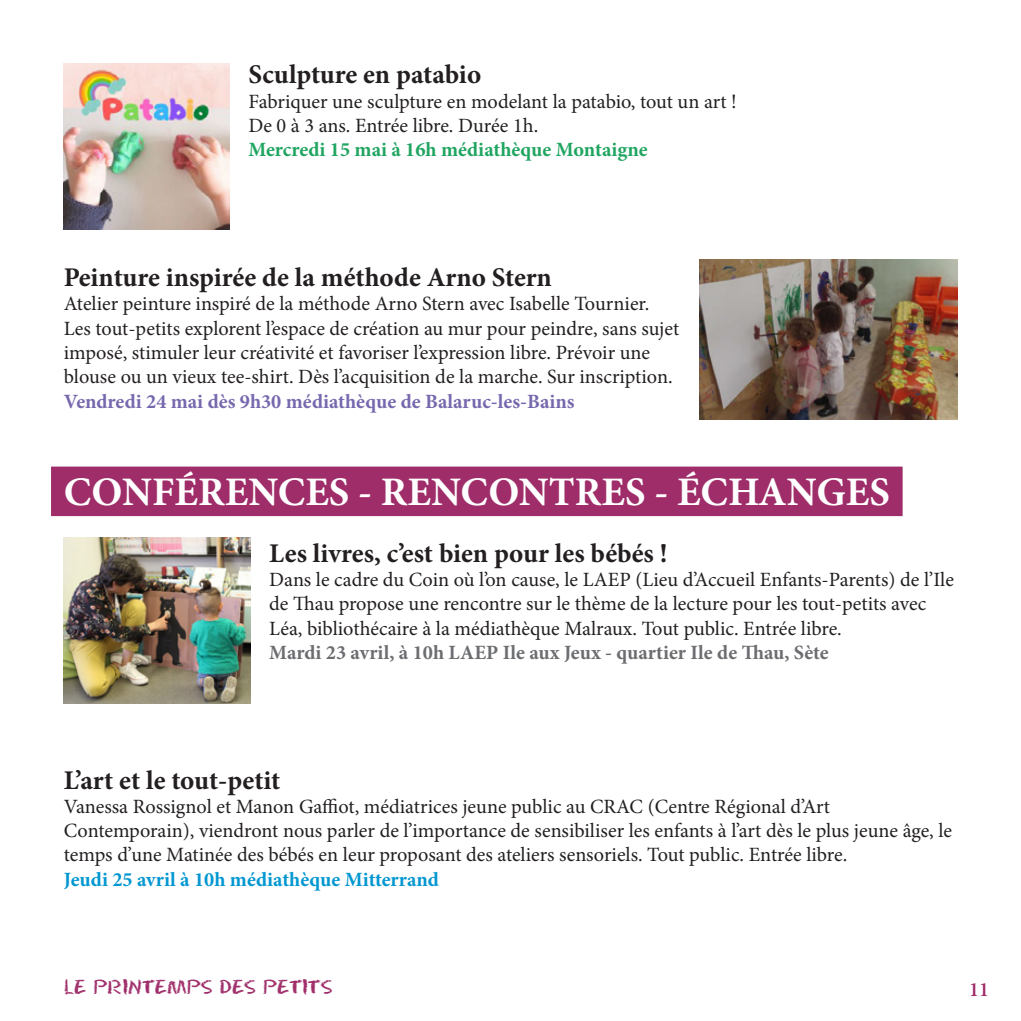
<style>
.page{position:relative;width:1021px;height:1021px;background:#fff}
.page>*{position:absolute;margin:0;border:0;box-sizing:border-box;transform-origin:0 0}
.t1{font:700 40.5px "Minion Pro";color:#fff}
.t2{font:700 27px "Minion Pro";color:#231f20}
.t3{font:20.25px/24.3px "Minion Pro";color:#231f20}
.t4{font:700 20.25px "Minion Pro";color:#6c6d70}
.t5{font:700 20.25px "Minion Pro";color:#7768ae}
.t6{font:700 20.25px "Minion Pro";color:#20a561}
.t7{font:700 20.25px "Minion Pro";color:#0097d1}
.t8{font:600 20.25px "Minion Pro";color:#9f2d69}
.t9{font:18px "Eraser";color:#9f2d69}
</style>
<div class="page">
<div style="left:51px;top:466px;width:851px;height:50px;background:#9f2d69"></div>
<img style="left:64px;top:64px;width:165px;height:165px">
<img style="left:699px;top:260px;width:258px;height:159px">
<img style="left:64px;top:537px;width:186px;height:166px">
<h2 class="t2" style="left:248px;top:56px;width:234px">Sculpture en patabio</h2>
<p class="t3" style="left:248px;top:89px;width:490px">Fabriquer une sculpture en modelant la patabio, tout un art !<br>De 0 à 3 ans. Entrée libre. Durée 1h.</p>
<p class="t6" style="left:248px;top:136px;width:401px">Mercredi 15 mai à 16h médiathèque Montaigne</p>
<h2 class="t2" style="left:64px;top:258px;width:489px">Peinture inspirée de la méthode Arno Stern</h2>
<p class="t3" style="left:64px;top:292px;width:617px">Atelier peinture inspiré de la méthode Arno Stern avec Isabelle Tournier.<br>Les tout-petits explorent l’espace de création au mur pour peindre, sans sujet imposé, stimuler leur créativité et favoriser l’expression libre. Prévoir une blouse ou un vieux tee-shirt. Dès l’acquisition de la marche. Sur inscription.</p>
<p class="t5" style="left:64px;top:387px;width:512px">Vendredi 24 mai dès 9h30 médiathèque de Balaruc-les-Bains</p>
<h1 class="t1" style="left:64px;top:463px;width:827px">CONFÉRENCES - RENCONTRES - ÉCHANGES</h1>
<h2 class="t2" style="left:269px;top:534px;width:400px">Les livres, c’est bien pour les bébés !</h2>
<p class="t3" style="left:269px;top:567px;width:686px">Dans le cadre du Coin où l’on cause, le LAEP (Lieu d’Accueil Enfants-Parents) de l’Ile de Thau propose une rencontre sur le thème de la lecture pour les tout-petits avec<br>Léa, bibliothécaire à la médiathèque Malraux. Tout public. Entrée libre.</p>
<p class="t4" style="left:269px;top:638px;width:561px">Mardi 23 avril, à 10h LAEP Ile aux Jeux - quartier Ile de Thau, Sète</p>
<h2 class="t2" style="left:64px;top:760px;width:218px">L’art et le tout-petit</h2>
<p class="t3" style="left:64px;top:794px;width:889px">Vanessa Rossignol et Manon Gaffiot, médiatrices jeune public au CRAC (Centre Régional d’Art<br>Contemporain), viendront nous parler de l’importance de sensibiliser les enfants à l’art dès le plus jeune âge, le temps d’une Matinée des bébés en leur proposant des ateliers sensoriels. Tout public. Entrée libre.</p>
<p class="t7" style="left:64px;top:865px;width:377px">Jeudi 25 avril à 10h médiathèque Mitterrand</p>
<p class="t9" style="left:64px;top:976px;width:270px">lE PRINTEMPS DES PETITS</p>
<p class="t8" style="left:969px;top:975px;width:21px">11</p>
</div>
